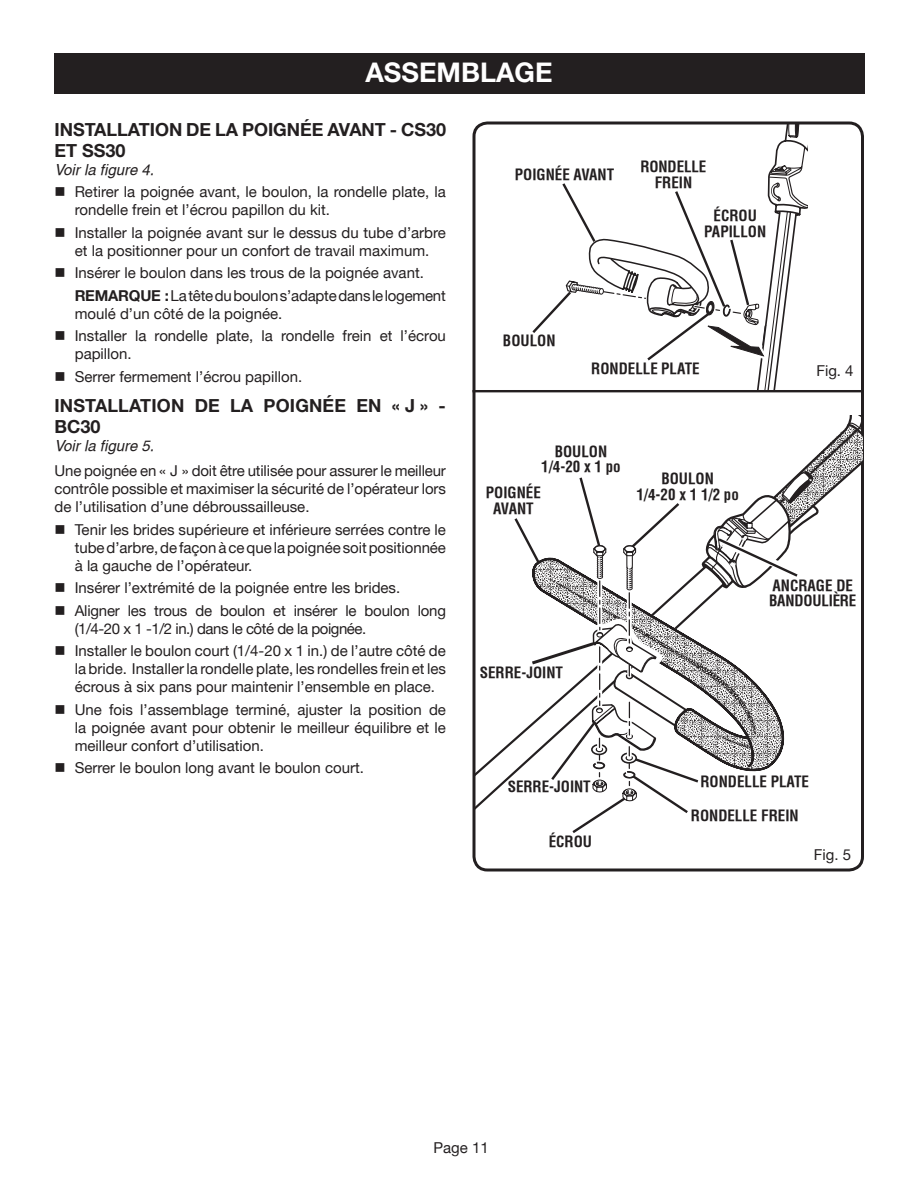
<style>
.page{position:relative;width:918px;height:1188px;background:#fff}
.page>*{position:absolute;margin:0;border:0;box-sizing:border-box;transform-origin:0 0}
.t1{font:700 27px "Helvetica Neue";color:#fff}
.t2{font:700 18px/21px "Helvetica Neue";color:#231f20}
.t3{font:15px/18px "Helvetica Neue";color:#231f20}
.t4{font:700 condensed 15px/15.8px "Helvetica";color:#231f20;text-align:center}
.t5{font:italic 15px "Helvetica";color:#231f20}
.s1{font-weight:700}
</style>
<div class="page">
<svg style="left:472px;top:121px;width:392px;height:749px"></svg>
<div style="left:54px;top:54px;width:811px;height:40px;background:#231f20"></div>
<svg style="left:474px;top:416px;width:389px;height:419px"></svg>
<svg style="left:530px;top:123px;width:278px;height:267px"></svg>
<hr style="left:472px;top:390px;width:392px;height:2px;background:#231f20">
<h1 class="t1" style="left:365px;top:56px;width:189px">ASSEMBLAGE</h1>
<p class="t2" style="left:54px;top:118px;width:393px">INSTALLATION DE LA POIGNÉE AVANT - CS30<br>ET SS30</p>
<p class="t5" style="left:54px;top:161px;width:101px">Voir la figure 4.</p>
<p class="t3" style="left:75px;top:183px;width:373px;text-indent:-20px">■ Retirer la poignée avant, le boulon, la rondelle plate, la rondelle frein et l’écrou papillon du kit.</p>
<p class="t3" style="left:54px;top:223px;width:393px;text-align:center">■ Installer la poignée avant sur le dessus du tube d’arbre et la positionner pour un confort de travail maximum.</p>
<p class="t3" style="left:75px;top:261px;width:373px;line-height:22.5px;text-indent:-20px">■ Insérer le boulon dans les trous de la poignée avant.<br><span class="s1">REMARQUE :</span> La tête du boulon s’adapte dans le logement</p>
<p class="t3" style="left:75px;top:304px;width:209px">moulé d’un côté de la poignée.</p>
<p class="t3" style="left:75px;top:327px;width:373px;text-indent:-20px">■ Installer la rondelle plate, la rondelle frein et l’écrou papillon.</p>
<p class="t3" style="left:54px;top:367px;width:249px">■ Serrer fermement l’écrou papillon.</p>
<p class="t2" style="left:54px;top:394px;width:393px">INSTALLATION DE LA POIGNÉE EN « J » -<br>BC30</p>
<p class="t5" style="left:54px;top:437px;width:101px">Voir la figure 5.</p>
<p class="t3" style="left:54px;top:462px;width:393px;text-align:justify">Une poignée en « J » doit être utilisée pour assurer le meilleur contrôle possible et maximiser la sécurité de l’opérateur lors de l’utilisation d’une débroussailleuse.</p>
<p class="t3" style="left:75px;top:520px;width:373px;text-align:justify;text-indent:-20px">■ Tenir les brides supérieure et inférieure serrées contre le tube d’arbre, de façon à ce que la poignée soit positionnée à la gauche de l’opérateur.</p>
<p class="t3" style="left:54px;top:579px;width:347px">■ Insérer l’extrémité de la poignée entre les brides.</p>
<p class="t3" style="left:75px;top:601px;width:373px;text-indent:-20px">■ Aligner les trous de boulon et insérer le boulon long (1/4-20 x 1 -1/2 in.) dans le côté de la poignée.</p>
<p class="t3" style="left:75px;top:642px;width:373px;text-align:justify;text-indent:-20px">■ Installer le boulon court (1/4-20 x 1 in.) de l’autre côté de la bride. Installer la rondelle plate, les rondelles frein et les écrous à six pans pour maintenir l’ensemble en place.</p>
<p class="t3" style="left:75px;top:700px;width:373px;text-align:justify;text-indent:-20px">■ Une fois l’assemblage terminé, ajuster la position de la poignée avant pour obtenir le meilleur équilibre et le meilleur confort d’utilisation.</p>
<p class="t3" style="left:54px;top:759px;width:311px">■ Serrer le boulon long avant le boulon court.</p>
<p class="t4" style="left:515px;top:166px;width:101px">POIGNÉE AVANT</p>
<p class="t4" style="left:640px;top:159px;width:67px">RONDELLE<br>FREIN</p>
<p class="t4" style="left:704px;top:208px;width:63px">ÉCROU<br>PAPILLON</p>
<p class="t4" style="left:503px;top:333px;width:54px">BOULON</p>
<p class="t4" style="left:591px;top:360px;width:110px">RONDELLE PLATE</p>
<p class="t4" style="left:541px;top:443px;width:81px">BOULON<br>1/4-20 x 1 po</p>
<p class="t4" style="left:486px;top:485px;width:57px">POIGNÉE<br>AVANT</p>
<p class="t4" style="left:636px;top:471px;width:104px">BOULON<br>1/4-20 x 1 1/2 po</p>
<p class="t3" style="left:816px;top:362px;width:39px">Fig. 4</p>
<p class="t4" style="left:480px;top:665px;width:85px">SERRE-JOINT</p>
<p class="t4" style="left:508px;top:778px;width:85px">SERRE-JOINT</p>
<p class="t4" style="left:549px;top:834px;width:45px">ÉCROU</p>
<p class="t4" style="left:769px;top:577px;width:89px;text-align:left">ANCRAGE DE<br>BANDOULIÈRE</p>
<p class="t4" style="left:700px;top:774px;width:110px">RONDELLE PLATE</p>
<p class="t4" style="left:691px;top:807px;width:109px">RONDELLE FREIN</p>
<p class="t3" style="left:814px;top:845px;width:39px">Fig. 5</p>
<p class="t3" style="left:434px;top:1139px;width:57px">Page 11</p>
</div>
